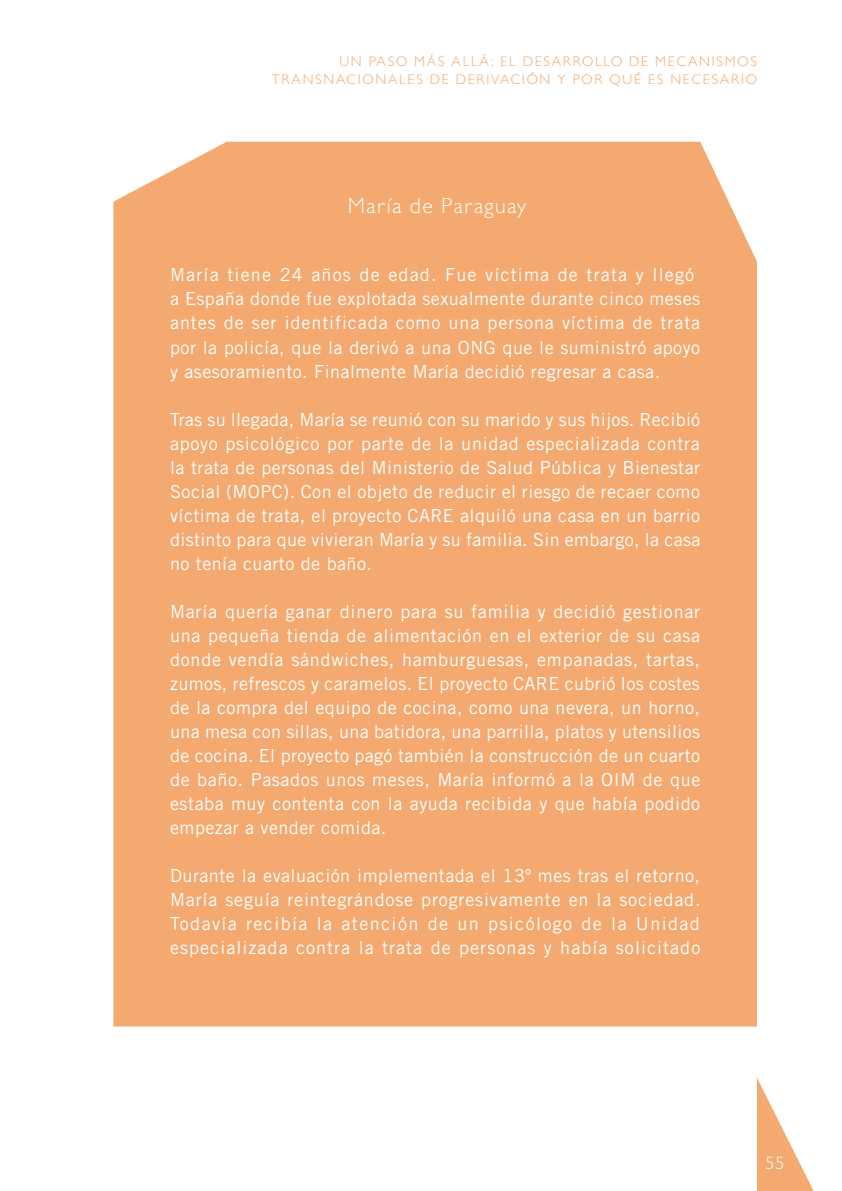
<style>
.page{position:relative;width:842px;height:1191px;background:#fff}
.page>*{position:absolute;margin:0;border:0;box-sizing:border-box;transform-origin:0 0}
.t1{font:300 22px "Gill Sans MT Pro";letter-spacing:.065em;color:#fff}
.t2{font:18px/24px "Trade Gothic";letter-spacing:.025em;color:#fff;text-align:justify}
.t3{font:300 18px "Gill Sans MT Pro";color:#fff}
.t4{font:300 14px/18px "Gill Sans MT Pro";letter-spacing:.125em;color:#f3a96f;text-align:right}
</style>
<div class="page">
<div style="left:113px;top:142px;width:644px;height:884px;background:#f3a96f"></div>
<svg style="left:757px;top:1078px;width:57px;height:113px"></svg>
<p class="t4" style="left:272px;top:52px;width:487px">UN PASO MÁS ALLÁ: EL DESARROLLO DE MECANISMOS<br>TRANSNACIONALES DE DERIVACIÓN Y POR QUÉ ES NECESARIO</p>
<p class="t1" style="left:348px;top:193px;width:180px">María de Paraguay</p>
<p class="t2" style="left:170px;top:263px;width:532px;text-align:left">María tiene 24 años de edad. Fue víctima de trata y llegó a España donde fue explotada sexualmente durante cinco meses antes de ser identificada como una persona víctima de trata por la policía, que la derivó a una ONG que le suministró apoyo y asesoramiento. Finalmente María decidió regresar a casa.</p>
<p class="t2" style="left:170px;top:407px;width:532px">Tras su llegada, María se reunió con su marido y sus hijos. Recibió apoyo psicológico por parte de la unidad especializada contra la trata de personas del Ministerio de Salud Pública y Bienestar Social (MOPC). Con el objeto de reducir el riesgo de recaer como víctima de trata, el proyecto CARE alquiló una casa en un barrio distinto para que vivieran María y su familia. Sin embargo, la casa no tenía cuarto de baño.</p>
<p class="t2" style="left:170px;top:599px;width:532px">María quería ganar dinero para su familia y decidió gestionar una pequeña tienda de alimentación en el exterior de su casa donde vendía sándwiches, hamburguesas, empanadas, tartas, zumos, refrescos y caramelos. El proyecto CARE cubrió los costes de la compra del equipo de cocina, como una nevera, un horno, una mesa con sillas, una batidora, una parrilla, platos y utensilios de cocina. El proyecto pagó también la construcción de un cuarto de baño. Pasados unos meses, María informó a la OIM de que estaba muy contenta con la ayuda recibida y que había podido empezar a vender comida.</p>
<p class="t2" style="left:170px;top:863px;width:532px">Durante la evaluación implementada el 13º mes tras el retorno, María seguía reintegrándose progresivamente en la sociedad.<br>Todavía recibía la atención de un psicólogo de la Unidad especializada contra la trata de personas y había solicitado</p>
<p class="t3" style="left:765px;top:1151px;width:20px">55</p>
</div>
